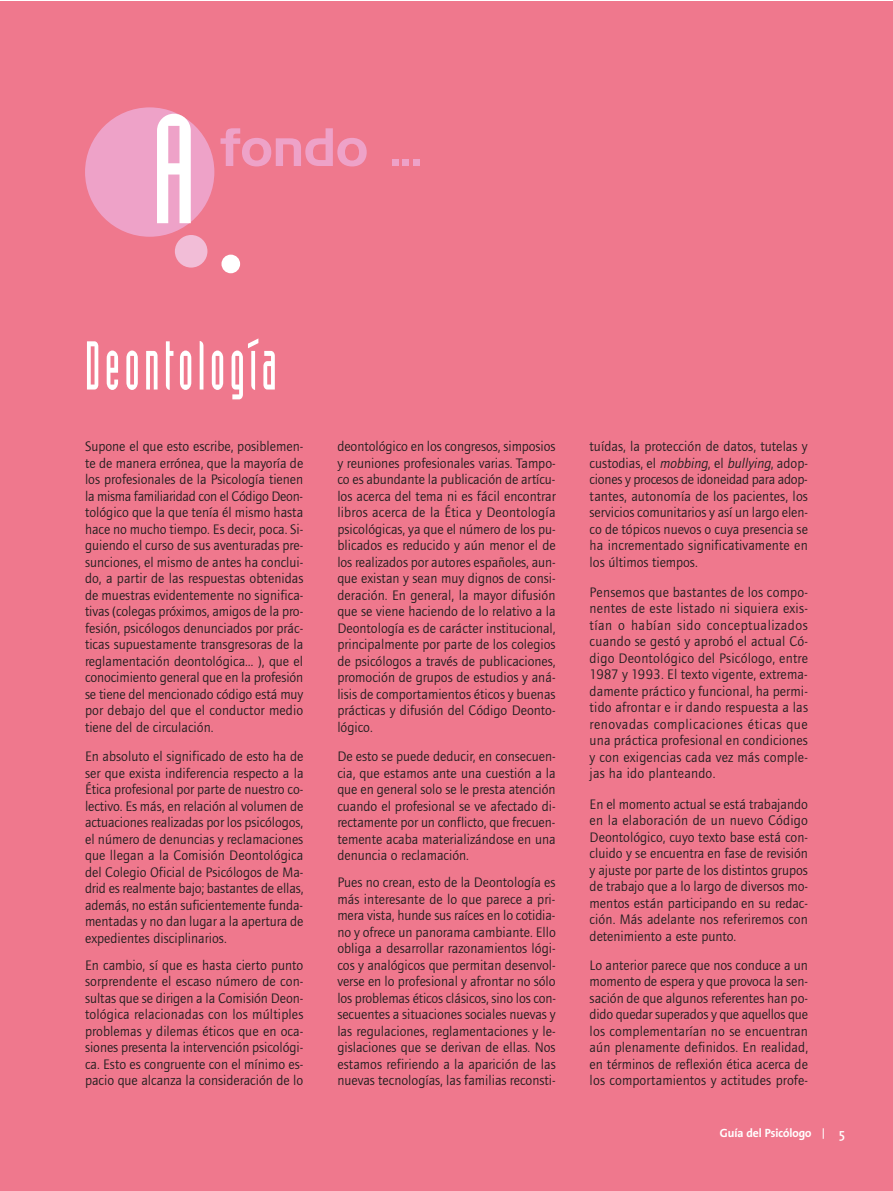
<style>
.page{position:relative;width:893px;height:1191px;background:#fff}
.page>*{position:absolute;margin:0;border:0;box-sizing:border-box;transform-origin:0 0}
.t1{font:152.1px "Industria Solid A";color:#fff}
.t2{font:67.5px "Industria Solid";letter-spacing:.09em;color:#fff;scale:.76 1}
.t3{font:52.5px "Handel Gothic BT";color:#eea2c8}
.t4{font:14.25px/16.5px "Foundry Journal";color:#231f20;text-align:justify}
.t5{font:600 13.5px "Thesis Sans";color:#fff}
.t6{font:700 12px "Thesis Sans";color:#fff}
.s1{font-style:italic}
</style>
<div class="page">
<div style="left:0;top:1px;width:892px;height:1190px;background:#ef788d"></div>
<div style="left:85px;top:107px;width:129px;height:130px;background:#eea2c8;border-radius:50%"></div>
<div style="left:175px;top:235px;width:32px;height:32px;background:#f2bdd7;border-radius:50%"></div>
<div style="left:221px;top:255px;width:19px;height:18px;background:#fff;border-radius:50%"></div>
<h1 class="t1" style="left:151px;top:115px;width:47px">A</h1>
<h3 class="t3" style="left:220px;top:128px;width:203px">fondo ...</h3>
<h2 class="t2" style="left:85px;top:341px;width:254px">Deontología</h2>
<p class="t4" style="left:85px;top:438px;width:220px">Supone el que esto escribe, posiblemen&shy;te de manera errónea, que la mayoría de los profesionales de la Psicología tienen la misma familiaridad con el Código Deon&shy;tológico que la que tenía él mismo hasta hace no mucho tiempo. Es decir, poca. Si&shy;guiendo el curso de sus aventuradas pre&shy;sunciones, el mismo de antes ha conclui&shy;do, a partir de las respuestas obtenidas de muestras evidentemente no significa&shy;tivas (colegas próximos, amigos de la pro&shy;fesión, psicólogos denunciados por prác&shy;ticas supuestamente transgresoras de la reglamentación deontológica… ), que el conocimiento general que en la profesión se tiene del mencionado código está muy por debajo del que el conductor medio tiene del de circulación.</p>
<p class="t4" style="left:85px;top:748px;width:220px">En absoluto el significado de esto ha de ser que exista indiferencia respecto a la Ética profesional por parte de nuestro co&shy;lectivo. Es más, en relación al volumen de actuaciones realizadas por los psicólogos, el número de denuncias y reclamaciones que llegan a la Comisión Deontológica del Colegio Oficial de Psicólogos de Ma&shy;drid es realmente bajo; bastantes de ellas, además, no están suficientemente funda&shy;mentadas y no dan lugar a la apertura de expedientes disciplinarios.</p>
<p class="t4" style="left:85px;top:956px;width:220px">En cambio, sí que es hasta cierto punto sorprendente el escaso número de con&shy;sultas que se dirigen a la Comisión Deon&shy;tológica relacionadas con los múltiples problemas y dilemas éticos que en oca&shy;siones presenta la intervención psicológi&shy;ca. Esto es congruente con el mínimo es&shy;pacio que alcanza la consideración de lo</p>
<p class="t4" style="left:337px;top:438px;width:220px">deontológico en los congresos, simposios y reuniones profesionales varias. Tampo&shy;co es abundante la publicación de artícu&shy;los acerca del tema ni es fácil encontrar libros acerca de la Ética y Deontología psicológicas, ya que el número de los pu&shy;blicados es reducido y aún menor el de los realizados por autores españoles, aun&shy;que existan y sean muy dignos de consi&shy;deración. En general, la mayor difusión que se viene haciendo de lo relativo a la Deontología es de carácter institucional, principalmente por parte de los colegios de psicólogos a través de publicaciones, promoción de grupos de estudios y aná&shy;lisis de comportamientos éticos y buenas prácticas y difusión del Código Deonto&shy;lógico.</p>
<p class="t4" style="left:337px;top:748px;width:220px">De esto se puede deducir, en consecuen&shy;cia, que estamos ante una cuestión a la que en general solo se le presta atención cuando el profesional se ve afectado di&shy;rectamente por un conflicto, que frecuen&shy;temente acaba materializándose en una denuncia o reclamación.</p>
<p class="t4" style="left:337px;top:874px;width:220px">Pues no crean, esto de la Deontología es más interesante de lo que parece a pri&shy;mera vista, hunde sus raíces en lo cotidia&shy;no y ofrece un panorama cambiante. Ello obliga a desarrollar razonamientos lógi&shy;cos y analógicos que permitan desenvol&shy;verse en lo profesional y afrontar no sólo los problemas éticos clásicos, sino los con&shy;secuentes a situaciones sociales nuevas y las regulaciones, reglamentaciones y le&shy;gislaciones que se derivan de ellas. Nos estamos refiriendo a la aparición de las nuevas tecnologías, las familias reconsti-</p>
<p class="t4" style="left:590px;top:438px;width:220px">tuídas, la protección de datos, tutelas y custodias, el <span class="s1">mobbing</span>, el <span class="s1">bullying</span>, adop&shy;ciones y procesos de idoneidad para adop&shy;tantes, autonomía de los pacientes, los servicios comunitarios y así un largo elen&shy;co de tópicos nuevos o cuya presencia se ha incrementado significativamente en los últimos tiempos.</p>
<p class="t4" style="left:590px;top:583px;width:220px">Pensemos que bastantes de los compo&shy;nentes de este listado ni siquiera exis&shy;tían o habían sido conceptualizados cuando se gestó y aprobó el actual Có&shy;digo Deontológico del Psicólogo, entre 1987 y 1993. El texto vigente, extrema&shy;damente práctico y funcional, ha permi&shy;tido afrontar e ir dando respuesta a las renovadas complicaciones éticas que una práctica profesional en condiciones y con exigencias cada vez más comple&shy;jas ha ido planteando.</p>
<p class="t4" style="left:590px;top:795px;width:220px">En el momento actual se está trabajando en la elaboración de un nuevo Código Deontológico, cuyo texto base está con&shy;cluido y se encuentra en fase de revisión y ajuste por parte de los distintos grupos de trabajo que a lo largo de diversos mo&shy;mentos están participando en su redac&shy;ción. Más adelante nos referiremos con detenimiento a este punto.</p>
<p class="t4" style="left:590px;top:956px;width:220px">Lo anterior parece que nos conduce a un momento de espera y que provoca la sen&shy;sación de que algunos referentes han po&shy;dido quedar superados y que aquellos que los complementarían no se encuentran aún plenamente definidos. En realidad, en términos de reflexión ética acerca de los comportamientos y actitudes profe-</p>
<p class="t6" style="left:720px;top:1128px;width:93px">Guía del Psicólogo</p>
<p class="t5" style="left:839px;top:1128px;width:7px">5</p>
</div>
